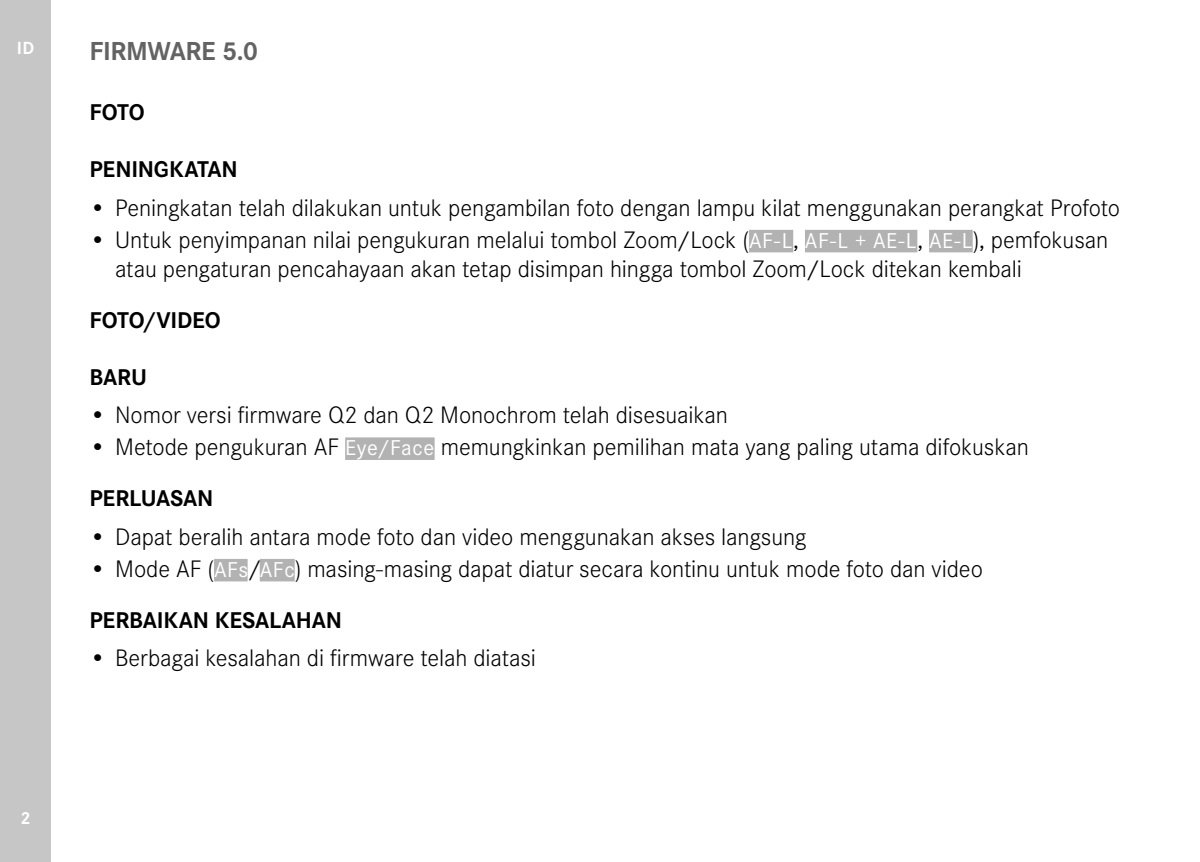
<style>
.page{position:relative;width:1200px;height:862px;background:#fff}
.page>*{position:absolute;margin:0;border:0;box-sizing:border-box;transform-origin:0 0}
.t1{font:700 27px "Corporate S";letter-spacing:-.015em;color:#646363}
.t2{font:300 24.75px/29px "Corporate S";letter-spacing:-.005em;color:#000}
.t3{font:700 23.62px "Corporate S";letter-spacing:-.01em;color:#000}
.t4{font:700 18.22px "Corporate S";color:#fff}
.t5{font:700 18px "Corporate S";color:#fff}
.s1{font-weight:400;font-size:22.28px;color:#fff}
</style>
<div class="page">
<div style="left:0;top:0;width:51px;height:861px;background:#c6c6c6"></div>
<div style="left:748px;top:230px;width:45px;height:22px;background:#b3b2b2"></div>
<div style="left:804px;top:230px;width:113px;height:22px;background:#b3b2b2"></div>
<div style="left:928px;top:230px;width:44px;height:22px;background:#b3b2b2"></div>
<div style="left:345px;top:437px;width:89px;height:22px;background:#b3b2b2"></div>
<div style="left:214px;top:558px;width:33px;height:23px;background:#b3b2b2"></div>
<div style="left:260px;top:558px;width:34px;height:23px;background:#b3b2b2"></div>
<p class="t4" style="left:17px;top:34px;width:19px">ID</p>
<p class="t5" style="left:20px;top:802px;width:12px">2</p>
<p class="t1" style="left:90px;top:29px;width:170px">FIRMWARE 5.0</p>
<p class="t3" style="left:90px;top:93px;width:57px">FOTO</p>
<p class="t3" style="left:90px;top:150px;width:150px">PENINGKATAN</p>
<p class="t2" style="left:90px;top:191px;width:1031px">• Peningkatan telah dilakukan untuk pengambilan foto dengan lampu kilat menggunakan perangkat Profoto</p>
<p class="t2" style="left:115px;top:223px;width:994px;text-indent:-26px">• Untuk penyimpanan nilai pengukuran melalui tombol Zoom/Lock (<span class="s1">AF-L</span>, <span class="s1">AF-L + AE-L</span>, <span class="s1">AE-L</span>), pemfokusan atau pengaturan pencahayaan akan tetap disimpan hingga tombol Zoom/Lock ditekan kembali</p>
<p class="t3" style="left:90px;top:301px;width:132px">FOTO/VIDEO</p>
<p class="t3" style="left:90px;top:358px;width:59px">BARU</p>
<p class="t2" style="left:90px;top:399px;width:639px">• Nomor versi firmware Q2 dan Q2 Monochrom telah disesuaikan</p>
<p class="t2" style="left:90px;top:431px;width:940px">• Metode pengukuran AF <span class="s1">Eye/Face</span> memungkinkan pemilihan mata yang paling utama difokuskan</p>
<p class="t3" style="left:90px;top:479px;width:125px">PERLUASAN</p>
<p class="t2" style="left:90px;top:520px;width:718px">• Dapat beralih antara mode foto dan video menggunakan akses langsung</p>
<p class="t2" style="left:90px;top:552px;width:894px">• Mode AF (<span class="s1">AFs</span>/<span class="s1">AFc</span>) masing-masing dapat diatur secara kontinu untuk mode foto dan video</p>
<p class="t3" style="left:90px;top:600px;width:254px">PERBAIKAN KESALAHAN</p>
<p class="t2" style="left:90px;top:641px;width:448px">• Berbagai kesalahan di firmware telah diatasi</p>
</div>
